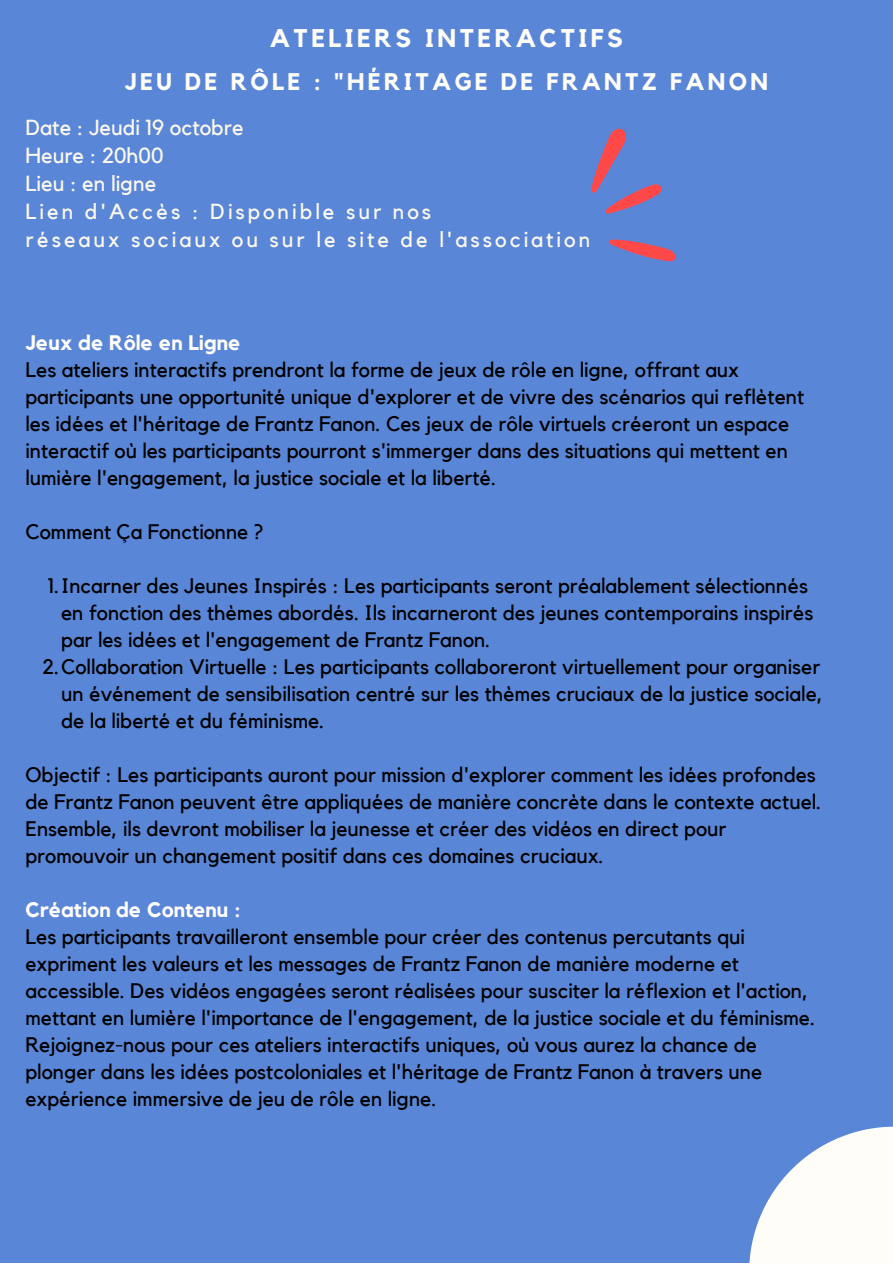
<style>
.page{position:relative;width:893px;height:1264px;background:#fff}
.page>*{position:absolute;margin:0;border:0;box-sizing:border-box;transform-origin:0 0}
.t1{font:700 25.5px "Kollektif";letter-spacing:.135em;color:#fffdf8}
.t2{font:700 24px "Kollektif";letter-spacing:.135em;color:#fffdf8}
.t3{font:21.75px "Kollektif";letter-spacing:.135em;color:#fbf8eb}
.t4{font:21.75px "Kollektif";color:#fbf8eb}
.t5{font:21px/27px "Kollektif";color:#000}
.t6{font:700 21px "Kollektif";color:#fffdf8}
</style>
<div class="page">
<div style="left:0;top:0;width:892px;height:1262px;background:#5a86d7"></div>
<svg style="left:591px;top:128px;width:84px;height:133px"></svg>
<svg style="left:749px;top:1126px;width:143px;height:136px"></svg>
<p class="t1" style="left:270px;top:26px;width:355px">ATELIERS INTERACTIFS</p>
<p class="t2" style="left:125px;top:70px;width:644px">JEU DE RÔLE : "HÉRITAGE DE FRANTZ FANON</p>
<p class="t4" style="left:25px;top:117px;width:220px">Date : Jeudi 19 octobre</p>
<p class="t4" style="left:25px;top:145px;width:140px">Heure : 20h00</p>
<p class="t4" style="left:25px;top:173px;width:132px">Lieu : en ligne</p>
<p class="t3" style="left:25px;top:201px;width:407px">Lien d'Accès : Disponible sur nos</p>
<p class="t3" style="left:25px;top:229px;width:566px">réseaux sociaux ou sur le site de l'association</p>
<p class="t6" style="left:25px;top:333px;width:216px">Jeux de Rôle en Ligne</p>
<p class="t5" style="left:25px;top:357px;width:780px">Les ateliers interactifs prendront la forme de jeux de rôle en ligne, offrant aux participants une opportunité unique d'explorer et de vivre des scénarios qui reflètent les idées et l'héritage de Frantz Fanon. Ces jeux de rôle virtuels créeront un espace interactif où les participants pourront s'immerger dans des situations qui mettent en lumière l'engagement, la justice sociale et la liberté.</p>
<p class="t5" style="left:25px;top:519px;width:239px">Comment Ça Fonctionne ?</p>
<p class="t5" style="left:61px;top:573px;width:753px;text-indent:-13px">1.Incarner des Jeunes Inspirés : Les participants seront préalablement sélectionnés en fonction des thèmes abordés. Ils incarneront des jeunes contemporains inspirés par les idées et l'engagement de Frantz Fanon.</p>
<p class="t5" style="left:61px;top:654px;width:763px;text-indent:-19px">2.Collaboration Virtuelle : Les participants collaboreront virtuellement pour organiser un événement de sensibilisation centré sur les thèmes cruciaux de la justice sociale, de la liberté et du féminisme.</p>
<p class="t5" style="left:25px;top:762px;width:797px">Objectif : Les participants auront pour mission d'explorer comment les idées profondes de Frantz Fanon peuvent être appliquées de manière concrète dans le contexte actuel.<br>Ensemble, ils devront mobiliser la jeunesse et créer des vidéos en direct pour promouvoir un changement positif dans ces domaines cruciaux.</p>
<p class="t6" style="left:25px;top:900px;width:217px">Création de Contenu :</p>
<p class="t5" style="left:25px;top:924px;width:791px">Les participants travailleront ensemble pour créer des contenus percutants qui expriment les valeurs et les messages de Frantz Fanon de manière moderne et accessible. Des vidéos engagées seront réalisées pour susciter la réflexion et l'action, mettant en lumière l'importance de l'engagement, de la justice sociale et du féminisme.</p>
<p class="t5" style="left:25px;top:1032px;width:738px">Rejoignez-nous pour ces ateliers interactifs uniques, où vous aurez la chance de plonger dans les idées postcoloniales et l'héritage de Frantz Fanon à travers une expérience immersive de jeu de rôle en ligne.</p>
</div>
